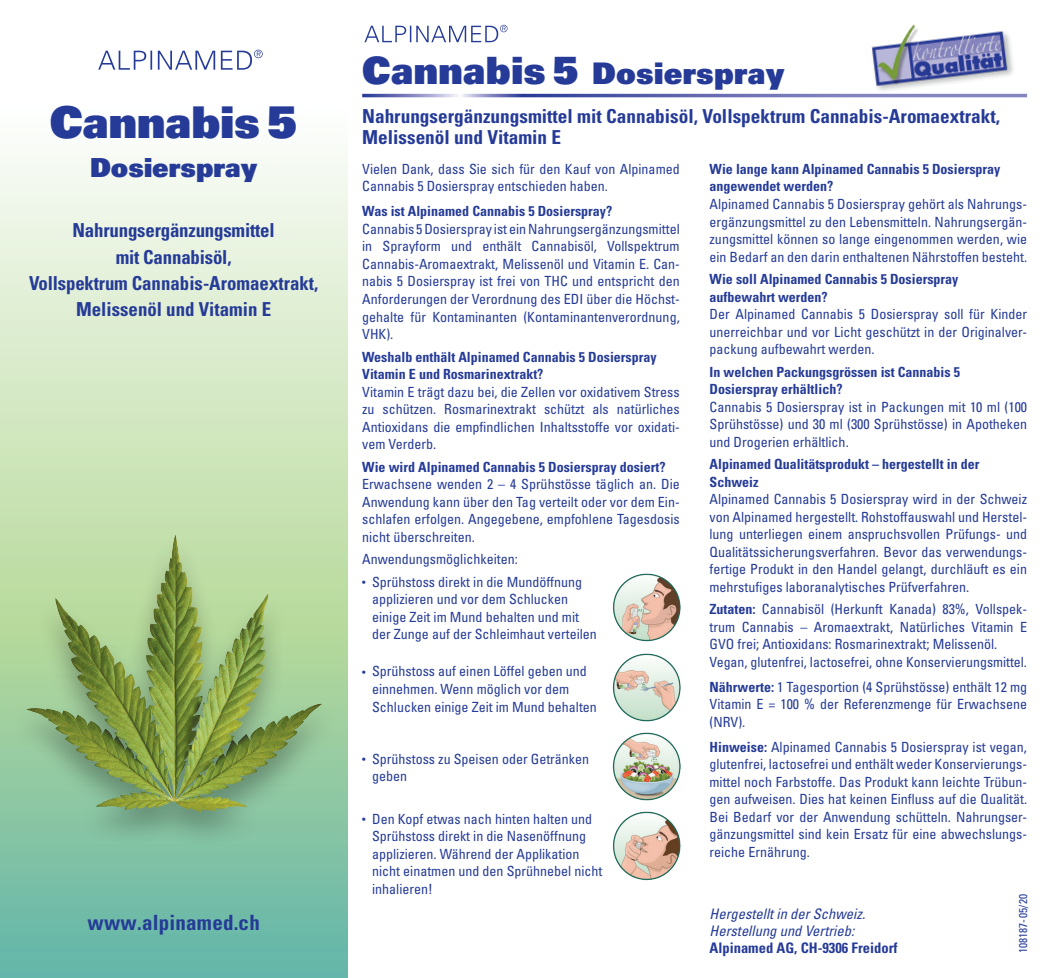
<style>
.page{position:relative;width:1042px;height:978px;background:#fff}
.page>*{position:absolute;margin:0;border:0;box-sizing:border-box;transform-origin:0 0}
.t1{font:43.75px "Univers LT Std X Black";color:#253b97}
.t2{font:29.75px "Univers LT Std X Black";letter-spacing:.01em;color:#253b97}
.t3{font:26.25px "Univers LT Std X Black";color:#253b97}
.t4{font:700 condensed 21px "Univers LT Std";letter-spacing:.01em;color:#253b97}
.t5{font:700 condensed 19.25px/26.2px "Univers LT Std";color:#253b97;text-align:center}
.t6{font:italic condensed 14.53px/17.2px "Univers LT Std";color:#253b97}
.t7{font:700 condensed 14.53px "Univers LT Std";color:#253b97}
.t8{font:condensed 14px/17.5px "Univers LT Std";color:#253b97;text-align:justify}
.t9{font:700 condensed 14px/17.5px "Univers LT Std";color:#253b97}
.t10{font:condensed 11.38px "Univers LT Std";color:#253b97}
.s1{font-size:37.62px}
.s2{font-size:10.5px}
.s3{font-weight:700}
</style>
<div class="page">
<svg style="left:0;top:154px;width:347px;height:823px;background:#c0dfc4"></svg>
<div style="left:9px;top:533px;width:331px;height:315px;background:#000;opacity:.3"></div>
<img style="left:55px;top:540px;width:119px;height:169px">
<svg style="left:98px;top:50px;width:165px;height:20px"></svg>
<svg style="left:364px;top:25px;width:143px;height:17px"></svg>
<img style="left:859px;top:24px;width:163px;height:74px">
<img style="left:613px;top:573px;width:68px;height:69px">
<img style="left:612px;top:653px;width:69px;height:69px">
<img style="left:612px;top:732px;width:69px;height:69px">
<img style="left:613px;top:811px;width:68px;height:70px">
<h2 class="t2" style="left:362px;top:54px;width:424px"><span class="s1">Cannabis 5</span> Dosierspray</h2>
<h1 class="t1" style="left:50px;top:94px;width:249px">Cannabis 5</h1>
<h3 class="t3" style="left:90px;top:150px;width:169px">Dosierspray</h3>
<p class="t8" style="left:362px;top:160px;width:319px">Vielen Dank, dass Sie sich für den Kauf von Alpinamed<br>Cannabis 5 Dosierspray entschieden haben.</p>
<p class="t9" style="left:362px;top:202px;width:252px">Was ist Alpinamed Cannabis 5 Dosierspray?</p>
<p class="t8" style="left:362px;top:220px;width:319px">Cannabis 5 Dosierspray ist ein Nahrungsergänzungsmittel in Sprayform und enthält Cannabisöl, Vollspektrum Cannabis-Aromaextrakt, Melissenöl und Vitamin E. Can&shy;nabis 5 Dosierspray ist frei von THC und entspricht den Anforderungen der Verordnung des EDI über die Höchst&shy;gehalte für Kontaminanten (Kontaminantenverordnung, VHK).</p>
<p class="t9" style="left:362px;top:347px;width:296px">Weshalb enthält Alpinamed Cannabis 5 Dosierspray<br>Vitamin E und Rosmarinextrakt?</p>
<p class="t8" style="left:362px;top:382px;width:319px">Vitamin E trägt dazu bei, die Zellen vor oxidativem Stress zu schützen. Rosmarinextrakt schützt als natürliches Antioxidans die empfindlichen Inhaltsstoffe vor oxidati&shy;vem Verderb.</p>
<p class="t9" style="left:362px;top:457px;width:305px">Wie wird Alpinamed Cannabis 5 Dosierspray dosiert?</p>
<p class="t8" style="left:362px;top:475px;width:319px">Erwachsene wenden 2 – 4 Sprühstösse täglich an. Die Anwendung kann über den Tag verteilt oder vor dem Ein&shy;schlafen erfolgen. Angegebene, empfohlene Tagesdosis nicht überschreiten.</p>
<p class="t8" style="left:362px;top:550px;width:157px">Anwendungsmöglichkeiten:</p>
<p class="t8" style="left:372px;top:572px;width:226px;text-align:left;text-indent:-10px"><span class="s2">•</span> Sprühstoss direkt in die Mundöffnung applizieren und vor dem Schlucken einige Zeit im Mund behalten und mit der Zunge auf der Schleimhaut verteilen</p>
<p class="t8" style="left:372px;top:662px;width:226px;text-align:left;text-indent:-10px"><span class="s2">•</span> Sprühstoss auf einen Löffel geben und einnehmen. Wenn möglich vor dem<br>Schlucken einige Zeit im Mund behalten</p>
<p class="t8" style="left:372px;top:749px;width:218px;text-indent:-10px"><span class="s2">•</span> Sprühstoss zu Speisen oder Getränken geben</p>
<p class="t8" style="left:372px;top:809px;width:232px;text-align:left;text-indent:-10px"><span class="s2">•</span> Den Kopf etwas nach hinten halten und Sprühstoss direkt in die Nasenöffnung applizieren. Während der Applikation nicht einatmen und den Sprühnebel nicht inhalieren!</p>
<h3 class="t5" style="left:362px;top:106px;width:639px;line-height:21px;text-align:left">Nahrungsergänzungsmittel mit Cannabisöl, Vollspektrum Cannabis-Aromaextrakt,<br>Melissenöl und Vitamin E</h3>
<p class="t9" style="left:709px;top:160px;width:292px">Wie lange kann Alpinamed Cannabis 5 Dosierspray angewendet werden?</p>
<p class="t8" style="left:709px;top:195px;width:319px">Alpinamed Cannabis 5 Dosierspray gehört als Nahrungs&shy;ergänzungsmittel zu den Lebensmitteln. Nahrungsergän&shy;zungsmittel können so lange eingenommen werden, wie ein Bedarf an den darin enthaltenen Nährstoffen besteht.</p>
<p class="t9" style="left:709px;top:270px;width:250px">Wie soll Alpinamed Cannabis 5 Dosierspray aufbewahrt werden?</p>
<p class="t8" style="left:709px;top:305px;width:319px">Der Alpinamed Cannabis 5 Dosierspray soll für Kinder unerreichbar und vor Licht geschützt in der Originalver&shy;packung aufbewahrt werden.</p>
<p class="t9" style="left:709px;top:362px;width:252px">In welchen Packungsgrössen ist Cannabis 5<br>Dosierspray erhältlich?</p>
<p class="t8" style="left:709px;top:397px;width:319px">Cannabis 5 Dosierspray ist in Packungen mit 10 ml (100<br>Sprühstösse) und 30 ml (300 Sprühstösse) in Apotheken und Drogerien erhältlich.</p>
<p class="t9" style="left:709px;top:455px;width:271px">Alpinamed Qualitätsprodukt – hergestellt in der<br>Schweiz</p>
<p class="t8" style="left:709px;top:490px;width:319px">Alpinamed Cannabis 5 Dosierspray wird in der Schweiz von Alpinamed hergestellt. Rohstoffauswahl und Herstel&shy;lung unterliegen einem anspruchsvollen Prüfungs- und Qualitätssicherungsverfahren. Bevor das verwendungs&shy;fertige Produkt in den Handel gelangt, durchläuft es ein mehrstufiges laboranalytisches Prüfverfahren.</p>
<p class="t8" style="left:709px;top:600px;width:319px;text-align:left"><span class="s3">Zutaten:</span> Cannabisöl (Herkunft Kanada) 83%, Vollspek&shy;trum Cannabis – Aromaextrakt, Natürliches Vitamin E GVO frei; Antioxidans: Rosmarinextrakt; Melissenöl.<br>Vegan, glutenfrei, lactosefrei, ohne Konservierungsmittel.</p>
<p class="t8" style="left:709px;top:677px;width:319px"><span class="s3">Nährwerte:</span> 1 Tagesportion (4 Sprühstösse) enthält 12 mg Vitamin E = 100 % der Referenzmenge für Erwachsene (NRV).</p>
<p class="t8" style="left:709px;top:737px;width:319px"><span class="s3">Hinweise:</span> Alpinamed Cannabis 5 Dosierspray ist vegan, glutenfrei, lactosefrei und enthält weder Konservierungs&shy;mittel noch Farbstoffe. Das Produkt kann leichte Trübun&shy;gen aufweisen. Dies hat keinen Einfluss auf die Qualität.<br>Bei Bedarf vor der Anwendung schütteln. Nahrungser&shy;gänzungsmittel sind kein Ersatz für eine abwechslungs&shy;reiche Ernährung.</p>
<h3 class="t5" style="left:29px;top:217px;width:291px">Nahrungsergänzungsmittel<br>mit Cannabisöl,<br>Vollspektrum Cannabis-Aromaextrakt,<br>Melissenöl und Vitamin E</h3>
<p class="t10" style="left:1016px;top:952px;width:61px;rotate:-90deg">108187-05/20</p>
<p class="t6" style="left:709px;top:904px;width:157px">Hergestellt in der Schweiz.<br>Herstellung und Vertrieb:</p>
<p class="t7" style="left:709px;top:938px;width:189px">Alpinamed AG, CH-9306 Freidorf</p>
<h3 class="t4" style="left:87px;top:908px;width:174px">www.alpinamed.ch</h3>
</div>
